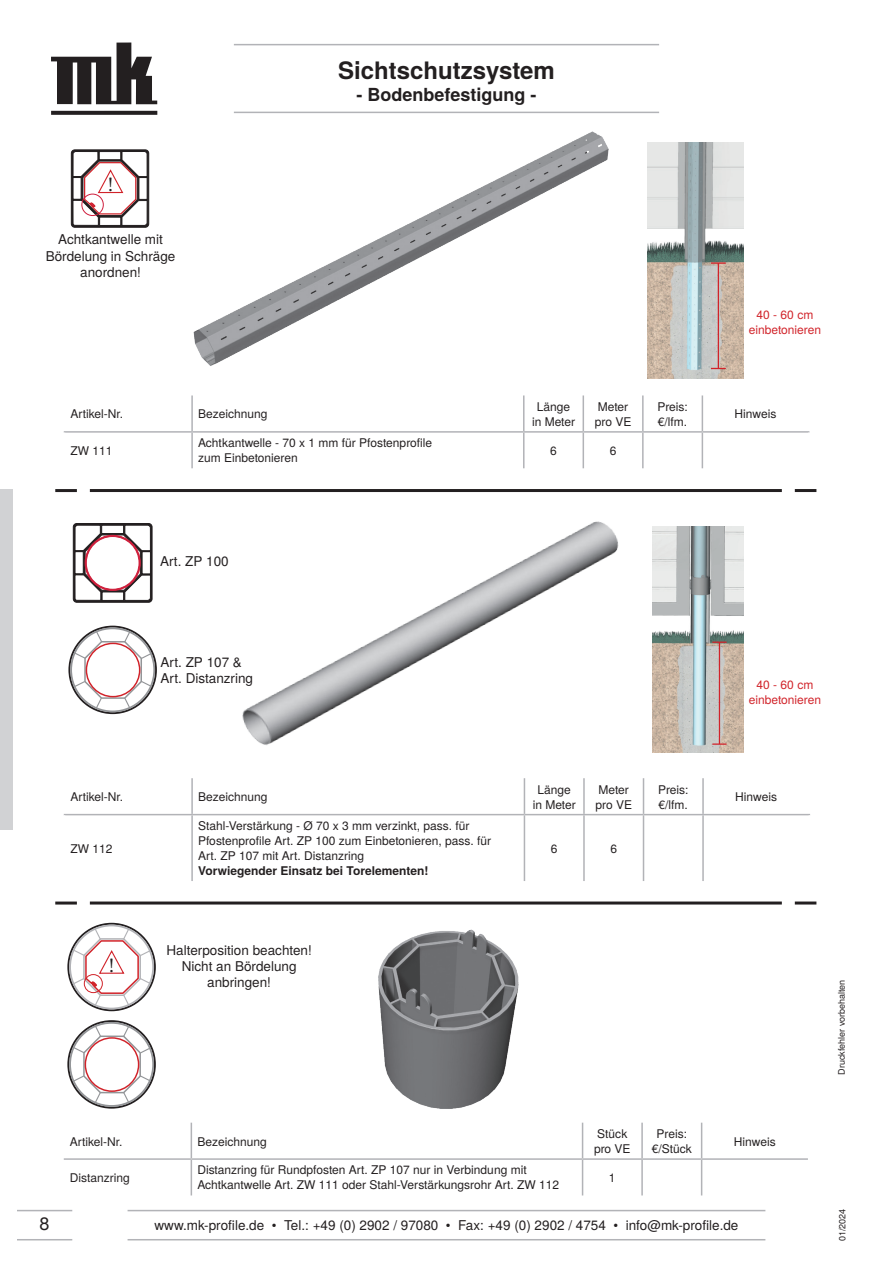
<style>
.page{position:relative;width:893px;height:1263px;background:#fff}
.page>*{position:absolute;margin:0;border:0;box-sizing:border-box;transform-origin:0 0}
.t1{font:700 24px "Te X Gyre Heros";color:#231f20}
.t2{font:20.25px "Minion Pro";color:#231f20}
.t3{font:700 18px "Te X Gyre Heros";color:#231f20}
.t4{font:18px "Te X Gyre Heros";color:#231f20}
.t5{font:13.5px/16.2px "Te X Gyre Heros";color:#231f20;text-align:center}
.t6{font:12px/15px "Te X Gyre Heros";color:#231f20}
.t7{font:12px/14.4px "Te X Gyre Heros";color:#d1232a;text-align:center}
.t8{font:700 12px "Te X Gyre Heros";color:#231f20}
.t9{font:9px "Te X Gyre Heros";color:#231f20}
</style>
<div class="page">
<hr style="left:234px;top:44px;width:425px;height:1px;background:#b2b3b7">
<hr style="left:234px;top:112px;width:425px;height:1px;background:#b2b3b7">
<svg style="left:51px;top:111px;width:106px;height:4px"></svg>
<svg style="left:51px;top:43px;width:106px;height:61px"></svg>
<hr style="left:128px;top:1210px;width:637px;height:1px;background:#b2b3b7">
<hr style="left:128px;top:1239px;width:637px;height:1px;background:#b2b3b7">
<hr style="left:17px;top:1210px;width:55px;height:1px;background:#b2b3b7">
<hr style="left:17px;top:1239px;width:55px;height:1px;background:#b2b3b7">
<img style="left:378px;top:929px;width:140px;height:180px">
<svg style="left:72px;top:1024px;width:80px;height:80px"></svg>
<div style="left:67px;top:1020px;width:89px;height:88px;border:2px solid #231f20;border-radius:50%"></div>
<div style="left:69px;top:1022px;width:85px;height:85px;border:2px solid #939598;border-radius:50%"></div>
<div style="left:85px;top:1038px;width:54px;height:53px;background:#fff;border-radius:50%"></div>
<div style="left:85px;top:1037px;width:54px;height:55px;border:1px solid #d1232a;border-radius:50%"></div>
<div style="left:67px;top:923px;width:89px;height:88px;border:2px solid #231f20;border-radius:50%"></div>
<div style="left:69px;top:924px;width:85px;height:85px;border:2px solid #b2b3b7;border-radius:50%"></div>
<svg style="left:72px;top:927px;width:80px;height:80px"></svg>
<hr style="left:191px;top:1160px;width:1px;height:35px;background:#b2b3b7">
<hr style="left:582px;top:1160px;width:1px;height:35px;background:#b2b3b7">
<hr style="left:641px;top:1160px;width:2px;height:35px;background:#b2b3b7">
<hr style="left:701px;top:1160px;width:1px;height:35px;background:#b2b3b7">
<hr style="left:191px;top:1123px;width:1px;height:35px;background:#b2b3b7">
<hr style="left:641px;top:1123px;width:2px;height:35px;background:#b2b3b7">
<hr style="left:701px;top:1123px;width:1px;height:35px;background:#b2b3b7">
<hr style="left:64px;top:1158px;width:127px;height:2px;background:#b2b3b7">
<hr style="left:583px;top:1158px;width:59px;height:2px;background:#b2b3b7">
<hr style="left:642px;top:1158px;width:60px;height:2px;background:#b2b3b7">
<hr style="left:702px;top:1158px;width:106px;height:2px;background:#b2b3b7">
<hr style="left:582px;top:1123px;width:1px;height:35px;background:#b2b3b7">
<hr style="left:191px;top:1158px;width:392px;height:2px;background:#b2b3b7">
<hr style="left:90px;top:489px;width:692px;height:3px;background:#231f20">
<hr style="left:55px;top:489px;width:22px;height:3px;background:#231f20">
<hr style="left:795px;top:489px;width:21px;height:3px;background:#231f20">
<hr style="left:191px;top:433px;width:2px;height:35px;background:#b2b3b7">
<hr style="left:523px;top:433px;width:1px;height:35px;background:#b2b3b7">
<hr style="left:583px;top:433px;width:1px;height:35px;background:#b2b3b7">
<hr style="left:642px;top:433px;width:2px;height:35px;background:#b2b3b7">
<hr style="left:702px;top:433px;width:1px;height:35px;background:#b2b3b7">
<hr style="left:191px;top:395px;width:2px;height:36px;background:#b2b3b7">
<hr style="left:583px;top:395px;width:1px;height:36px;background:#b2b3b7">
<hr style="left:642px;top:395px;width:2px;height:36px;background:#b2b3b7">
<hr style="left:702px;top:395px;width:1px;height:36px;background:#b2b3b7">
<hr style="left:64px;top:431px;width:128px;height:2px;background:#b2b3b7">
<hr style="left:524px;top:431px;width:59px;height:2px;background:#b2b3b7">
<hr style="left:583px;top:431px;width:60px;height:2px;background:#b2b3b7">
<hr style="left:643px;top:431px;width:59px;height:2px;background:#b2b3b7">
<hr style="left:702px;top:431px;width:107px;height:2px;background:#b2b3b7">
<hr style="left:523px;top:395px;width:1px;height:36px;background:#b2b3b7">
<hr style="left:192px;top:431px;width:332px;height:2px;background:#b2b3b7">
<img style="left:193px;top:131px;width:416px;height:235px">
<svg style="left:71px;top:149px;width:78px;height:79px"></svg>
<hr style="left:191px;top:815px;width:2px;height:66px;background:#b2b3b7">
<hr style="left:524px;top:815px;width:1px;height:66px;background:#b2b3b7">
<hr style="left:583px;top:815px;width:2px;height:66px;background:#b2b3b7">
<hr style="left:643px;top:815px;width:1px;height:66px;background:#b2b3b7">
<hr style="left:702px;top:815px;width:2px;height:66px;background:#b2b3b7">
<hr style="left:191px;top:778px;width:2px;height:36px;background:#b2b3b7">
<hr style="left:583px;top:778px;width:2px;height:36px;background:#b2b3b7">
<hr style="left:643px;top:778px;width:1px;height:36px;background:#b2b3b7">
<hr style="left:702px;top:778px;width:2px;height:36px;background:#b2b3b7">
<hr style="left:64px;top:814px;width:128px;height:1px;background:#b2b3b7">
<hr style="left:524px;top:814px;width:60px;height:1px;background:#b2b3b7">
<hr style="left:584px;top:814px;width:59px;height:1px;background:#b2b3b7">
<hr style="left:643px;top:814px;width:60px;height:1px;background:#b2b3b7">
<hr style="left:703px;top:814px;width:107px;height:1px;background:#b2b3b7">
<hr style="left:524px;top:778px;width:1px;height:36px;background:#b2b3b7">
<hr style="left:192px;top:814px;width:332px;height:1px;background:#b2b3b7">
<img style="left:242px;top:521px;width:377px;height:224px">
<svg style="left:73px;top:523px;width:79px;height:79px"></svg>
<svg style="left:73px;top:630px;width:80px;height:80px"></svg>
<div style="left:68px;top:626px;width:89px;height:88px;border:2px solid #231f20;border-radius:50%"></div>
<div style="left:70px;top:627px;width:85px;height:85px;border:2px solid #939598;border-radius:50%"></div>
<div style="left:86px;top:643px;width:54px;height:54px;background:#fff;border-radius:50%"></div>
<div style="left:86px;top:643px;width:54px;height:54px;border:1px solid #d1232a;border-radius:50%"></div>
<hr style="left:90px;top:901px;width:692px;height:3px;background:#231f20">
<hr style="left:55px;top:901px;width:22px;height:3px;background:#231f20">
<hr style="left:795px;top:901px;width:21px;height:3px;background:#231f20">
<img style="left:652px;top:527px;width:92px;height:225px">
<svg style="left:712px;top:641px;width:15px;height:2px"></svg>
<hr style="left:719px;top:642px;width:1px;height:102px;background:#d1232a">
<svg style="left:712px;top:743px;width:15px;height:2px"></svg>
<img style="left:648px;top:142px;width:96px;height:236px">
<svg style="left:711px;top:262px;width:15px;height:2px"></svg>
<hr style="left:718px;top:263px;width:1px;height:105px;background:#d1232a">
<svg style="left:711px;top:368px;width:15px;height:1px"></svg>
<div style="left:0;top:489px;width:13px;height:340px;background:#d1d2d4"></div>
<h2 class="t2" style="left:108px;top:171px;width:7px">!</h2>
<p class="t5" style="left:46px;top:231px;width:131px">Achtkantwelle mit<br>Bördelung in Schräge anordnen!</p>
<h1 class="t1" style="left:338px;top:52px;width:218px">Sichtschutzsystem</h1>
<h3 class="t3" style="left:357px;top:81px;width:181px">- Bodenbefestigung -</h3>
<p class="t7" style="left:749px;top:307px;width:74px">40 - 60 cm einbetonieren</p>
<p class="t6" style="left:71px;top:406px;width:54px">Artikel-Nr.</p>
<p class="t6" style="left:198px;top:406px;width:71px">Bezeichnung</p>
<p class="t6" style="left:532px;top:398px;width:45px;text-align:center">Länge in Meter</p>
<p class="t6" style="left:595px;top:398px;width:38px">Meter pro VE</p>
<p class="t6" style="left:657px;top:398px;width:32px">Preis: €/lfm.</p>
<p class="t6" style="left:735px;top:406px;width:43px">Hinweis</p>
<p class="t6" style="left:71px;top:442px;width:44px">ZW 111</p>
<p class="t6" style="left:198px;top:435px;width:236px">Achtkantwelle - 70 x 1 mm für Pfostenprofile zum Einbetonieren</p>
<p class="t6" style="left:550px;top:442px;width:8px">6</p>
<p class="t6" style="left:610px;top:442px;width:8px">6</p>
<p class="t5" style="left:160px;top:552px;width:70px">Art. ZP 100</p>
<p class="t5" style="left:161px;top:653px;width:94px;text-align:left">Art. ZP 107 &amp;<br>Art. Distanzring</p>
<p class="t7" style="left:749px;top:677px;width:74px">40 - 60 cm einbetonieren</p>
<p class="t6" style="left:71px;top:788px;width:54px">Artikel-Nr.</p>
<p class="t6" style="left:198px;top:788px;width:71px">Bezeichnung</p>
<p class="t6" style="left:533px;top:781px;width:45px;text-align:center">Länge in Meter</p>
<p class="t6" style="left:595px;top:781px;width:38px">Meter pro VE</p>
<p class="t6" style="left:658px;top:781px;width:32px">Preis: €/lfm.</p>
<p class="t6" style="left:735px;top:788px;width:43px">Hinweis</p>
<p class="t6" style="left:71px;top:840px;width:44px">ZW 112</p>
<p class="t6" style="left:198px;top:817px;width:295px">Stahl-Verstärkung - Ø 70 x 3 mm verzinkt, pass. für<br>Pfostenprofile Art. ZP 100 zum Einbetonieren, pass. für<br>Art. ZP 107 mit Art. Distanzring</p>
<p class="t8" style="left:198px;top:861px;width:232px">Vorwiegender Einsatz bei Torelementen!</p>
<p class="t6" style="left:551px;top:840px;width:8px">6</p>
<p class="t6" style="left:610px;top:840px;width:8px">6</p>
<h2 class="t2" style="left:109px;top:951px;width:7px">!</h2>
<p class="t5" style="left:167px;top:940px;width:147px">Halterposition beachten!<br>Nicht an Bördelung anbringen!</p>
<p class="t6" style="left:70px;top:1133px;width:54px">Artikel-Nr.</p>
<p class="t6" style="left:197px;top:1133px;width:71px">Bezeichnung</p>
<p class="t6" style="left:594px;top:1125px;width:38px">Stück pro VE</p>
<p class="t6" style="left:652px;top:1125px;width:42px;text-align:center">Preis: €/Stück</p>
<p class="t6" style="left:734px;top:1133px;width:43px">Hinweis</p>
<p class="t6" style="left:70px;top:1169px;width:61px">Distanzring</p>
<p class="t6" style="left:197px;top:1162px;width:363px">Distanzring für Rundpfosten Art. ZP 107 nur in Verbindung mit<br>Achtkantwelle Art. ZW 111 oder Stahl-Verstärkungsrohr Art. ZW 112</p>
<p class="t6" style="left:609px;top:1169px;width:8px">1</p>
<p class="t9" style="left:834px;top:1075px;width:97px;rotate:-90deg">Druckfehler vorbehalten</p>
<h3 class="t4" style="left:40px;top:1210px;width:12px">8</h3>
<p class="t5" style="left:155px;top:1216px;width:585px">www.mk-profile.de • Tel.: +49 (0) 2902 / 97080 • Fax: +49 (0) 2902 / 4754 • info@mk-profile.de</p>
<p class="t9" style="left:835px;top:1241px;width:34px;rotate:-90deg">01/2024</p>
</div>
